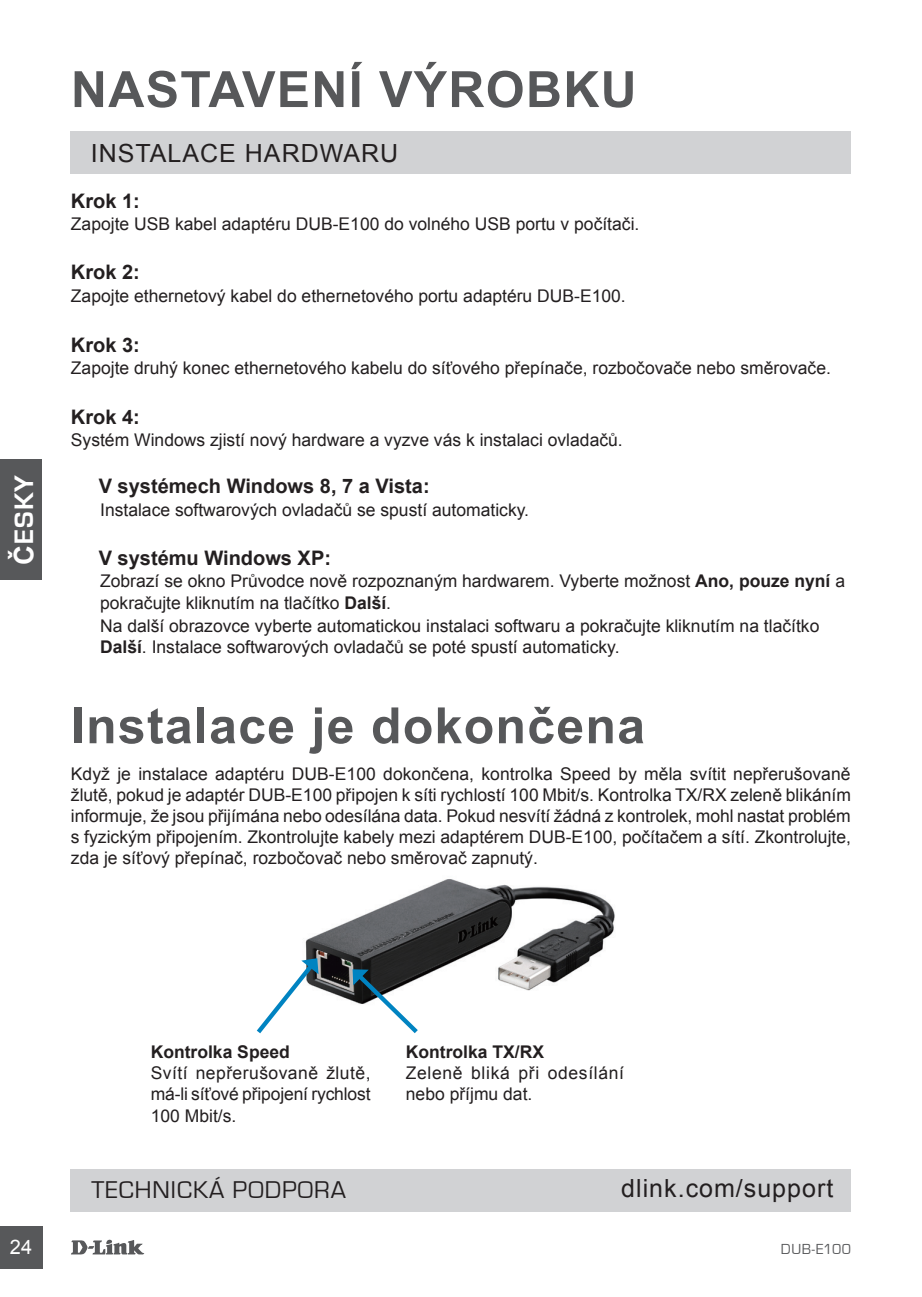
<style>
.page{position:relative;width:922px;height:1297px;background:#fff}
.page>*{position:absolute;margin:0;border:0;box-sizing:border-box;transform-origin:0 0}
.t1{font:700 50px "Arial";letter-spacing:.025em;color:#57585a}
.t2{font:700 27.5px "Eurostile";color:#fff}
.t3{font:25px "Arial";letter-spacing:.04em;color:#231f20}
.t4{font:25px "Eurostile";letter-spacing:.04em;color:#231f20}
.t5{font:700 20px "Arial";color:#231f20}
.t6{font:20px "Arial";color:#fff}
.t7{font:17.5px/21px "Arial";color:#231f20;text-align:justify}
.t8{font:17.5px/21px "Arial";letter-spacing:.035em;color:#231f20}
.t9{font:700 17.5px "Arial";color:#231f20}
.t10{font:15px "Eurostile";letter-spacing:.035em;color:#57585a}
.s1{font-family:"Arial"}
.s2{font-weight:700}
</style>
<div class="page">
<svg style="left:71px;top:1239px;width:73px;height:15px"></svg>
<div style="left:0;top:1226px;width:43px;height:43px;background:#57585a"></div>
<div style="left:0;top:460px;width:42px;height:120px;background:#57585a"></div>
<img style="left:305px;top:879px;width:310px;height:122px">
<div style="left:71px;top:131px;width:779px;height:42px;background:#d1d2d4"></div>
<svg style="left:256px;top:958px;width:62px;height:76px"></svg>
<svg style="left:352px;top:968px;width:70px;height:66px"></svg>
<div style="left:71px;top:1169px;width:779px;height:43px;background:#d1d2d4"></div>
<h1 class="t1" style="left:71px;top:56px;width:567px">NASTAVENÍ VÝROBKU</h1>
<h2 class="t2" style="left:9px;top:565px;width:92px;rotate:-90deg"><span class="s1">Č</span>ESKY</h2>
<h3 class="t3" style="left:91px;top:137px;width:309px">INSTALACE HARDWARU</h3>
<p class="t5" style="left:71px;top:188px;width:70px">Krok 1:</p>
<p class="t7" style="left:71px;top:214px;width:570px">Zapojte USB kabel adaptéru DUB-E100 do volného USB portu v počítači.</p>
<p class="t5" style="left:71px;top:258px;width:70px">Krok 2:</p>
<p class="t7" style="left:71px;top:286px;width:556px">Zapojte ethernetový kabel do ethernetového portu adaptéru DUB-E100.</p>
<p class="t5" style="left:71px;top:332px;width:70px">Krok 3:</p>
<p class="t7" style="left:71px;top:358px;width:761px">Zapojte druhý konec ethernetového kabelu do síťového přepínače, rozbočovače nebo směrovače.</p>
<p class="t5" style="left:71px;top:404px;width:70px">Krok 4:</p>
<p class="t7" style="left:71px;top:430px;width:553px">Systém Windows zjistí nový hardware a vyzve vás k instalaci ovladačů.</p>
<p class="t5" style="left:99px;top:473px;width:332px">V systémech Windows 8, 7 a Vista:</p>
<p class="t7" style="left:100px;top:500px;width:430px">Instalace softwarových ovladačů se spustí automaticky.</p>
<p class="t5" style="left:99px;top:545px;width:234px">V systému Windows XP:</p>
<p class="t7" style="left:100px;top:570px;width:746px;line-height:22.5px;text-align:left">Zobrazí se okno Průvodce nově rozpoznaným hardwarem. Vyberte možnost <span class="s2">Ano, pouze nyní</span> a pokračujte kliknutím na tlačítko <span class="s2">Další</span>.<br>Na další obrazovce vyberte automatickou instalaci softwaru a pokračujte kliknutím na tlačítko</p>
<p class="t7" style="left:100px;top:637px;width:521px"><span class="s2">Další</span>. Instalace softwarových ovladačů se poté spustí automaticky.</p>
<h1 class="t1" style="left:71px;top:692px;width:575px">Instalace je dokončena</h1>
<p class="t7" style="left:71px;top:764px;width:781px">Když je instalace adaptéru DUB-E100 dokončena, kontrolka Speed by měla svítit nepřerušovaně žlutě, pokud je adaptér DUB-E100 připojen k síti rychlostí 100 Mbit/s. Kontrolka TX/RX zeleně blikáním informuje, že jsou přijímána nebo odesílána data. Pokud nesvítí žádná z kontrolek, mohl nastat problém s fyzickým připojením. Zkontrolujte kabely mezi adaptérem DUB-E100, počítačem a sítí. Zkontrolujte, zda je síťový přepínač, rozbočovač nebo směrovač zapnutý.</p>
<p class="t9" style="left:151px;top:1041px;width:141px">Kontrolka Speed</p>
<p class="t7" style="left:151px;top:1063px;width:221px">Svítí nepřerušovaně žlutě, má-li síťové připojení rychlost 100 Mbit/s.</p>
<p class="t9" style="left:406px;top:1041px;width:140px">Kontrolka TX/RX</p>
<p class="t8" style="left:406px;top:1063px;width:220px">Zeleně bliká při odesílání nebo příjmu dat.</p>
<h3 class="t4" style="left:92px;top:1176px;width:256px">TECHNICKÁ PODPORA</h3>
<h3 class="t3" style="left:621px;top:1172px;width:213px">dlink.com/support</h3>
<p class="t6" style="left:10px;top:1234px;width:24px">24</p>
<p class="t10" style="left:780px;top:1241px;width:72px">DUB-E100</p>
</div>
